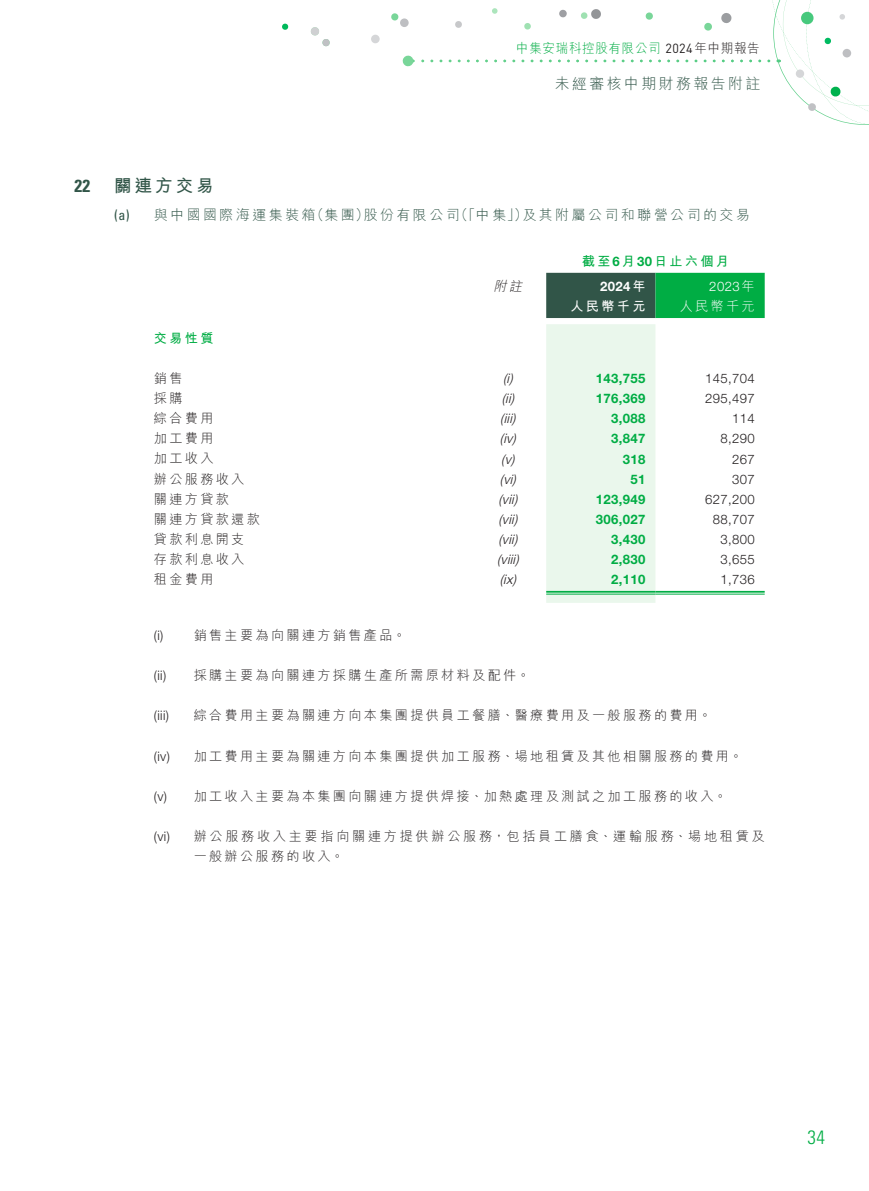
<style>
.page{position:relative;width:869px;height:1191px;background:#fff}
.page>*{position:absolute;margin:0;border:0;box-sizing:border-box;transform-origin:0 0}
.t1{font:300 condensed 19.25px "Univers LT Std";color:#00ad44}
.t2{font:700 17.5px "M Hei HK";letter-spacing:.17em;color:#315548}
.t3{font:700 condensed 17.5px "Univers LT Std";color:#315548}
.t4{font:300 14.88px "M Hei HK";letter-spacing:.165em;color:#315548}
.t5{font:300 14px "M Hei HK";letter-spacing:.17em;color:#315548}
.t6{font:condensed 14px "Univers LT Std";color:#315548}
.t7{font:300 13.12px "M Hei HK";letter-spacing:.18em;color:#231f20}
.t8{font:300 13.12px "Helvetica Neue LT Std";letter-spacing:.03em;color:#231f20}
.t9{font:700 13.12px "Helvetica Neue LT Std";letter-spacing:.03em;color:#00ad44}
.t10{font:italic 300 13.12px "Helvetica Neue LT Std";color:#231f20}
.t11{font:300 13.12px "M Hei HK";letter-spacing:.205em;color:#231f20}
.t12{font:300 13.12px "M Hei HK";letter-spacing:.06em;color:#00ad44;scale:.95 1}
.t13{font:700 13.12px "M Hei HK";letter-spacing:.18em;color:#00ad44}
.t14{font:300 13.12px "Helvetica Neue LT Std";color:#fff}
.t15{font:700 13.12px "Helvetica Neue LT Std";color:#fff}
.t16{font:300 13.12px "M Hei HK";letter-spacing:.18em;color:#fff}
.t17{font:700 13.12px "M Hei HK";letter-spacing:.18em;color:#fff}
.t18{font:italic 300 13.12px "M Hei HK";color:#231f20}
.s1{font-family:"DIN Pro";font-weight:400;color:#231f20}
.s2{color:#231f20}
.s3{font-family:"Helvetica Neue LT Std"}
.s4{font-family:"M Hei HK"}
</style>
<div class="page">
<svg style="left:282px;top:23px;width:6px;height:7px"></svg>
<svg style="left:390px;top:13px;width:8px;height:8px"></svg>
<div style="left:371px;top:35px;width:8px;height:8px;background:#d5d6d8;border-radius:50%"></div>
<svg style="left:310px;top:27px;width:20px;height:20px"></svg>
<div style="left:400px;top:18px;width:8px;height:9px;background:#bebfc2;border-radius:50%"></div>
<svg style="left:402px;top:0;width:466px;height:125px"></svg>
<svg style="left:546px;top:273px;width:218px;height:45px;background:#198046"></svg>
<div style="left:546px;top:324px;width:109px;height:279px;background:#eaf7ec"></div>
<hr style="left:546px;top:591px;width:109px;height:1px;background:#00ad44">
<hr style="left:546px;top:594px;width:109px;height:1px;background:#00ad44">
<hr style="left:655px;top:591px;width:109px;height:1px;background:#00ad44">
<hr style="left:655px;top:594px;width:109px;height:1px;background:#00ad44">
<p class="t12" style="left:516px;top:42px;width:258px">中集安瑞科控股有限公司 <span class="s1">2024</span><span class="s2">年中期報告</span></p>
<p class="t4" style="left:554px;top:75px;width:207px">未經審核中期財務報告附註</p>
<h2 class="t3" style="left:74px;top:175px;width:17px">22</h2>
<h2 class="t2" style="left:114px;top:173px;width:101px">關連方交易</h2>
<p class="t6" style="left:114px;top:206px;width:17px">a( )</p>
<p class="t5" style="left:154px;top:208px;width:163px">與中國國際海運集裝箱</p>
<p class="t5" style="left:310px;top:208px;width:61px">（集團）</p>
<p class="t5" style="left:454px;top:208px;width:75px">（「中集」）</p>
<p class="t5" style="left:522px;top:208px;width:229px">及其附屬公司和聯營公司的交易</p>
<p class="t5" style="left:363px;top:208px;width:98px">股份有限公司</p>
<p class="t18" style="left:493px;top:280px;width:33px">附註</p>
<p class="t13" style="left:581px;top:251px;width:148px">截至<span class="s3">6</span>月<span class="s3">30</span>日止六個月</p>
<p class="t14" style="left:709px;top:278px;width:47px">2023 <span class="s4">年</span></p>
<p class="t15" style="left:599px;top:278px;width:47px">2024 <span class="s4">年</span></p>
<p class="t17" style="left:570px;top:297px;width:76px">人民幣千元</p>
<p class="t16" style="left:679px;top:300px;width:76px">人民幣千元</p>
<p class="t13" style="left:154px;top:328px;width:61px">交易性質</p>
<p class="t7" style="left:154px;top:371px;width:30px">銷售</p>
<p class="t10" style="left:503px;top:370px;width:11px">(i(</p>
<p class="t9" style="left:595px;top:370px;width:51px">143,755</p>
<p class="t8" style="left:704px;top:370px;width:51px">145,704</p>
<p class="t7" style="left:154px;top:391px;width:30px">採購</p>
<p class="t10" style="left:501px;top:390px;width:14px">(i i(</p>
<p class="t9" style="left:595px;top:390px;width:51px">176,369</p>
<p class="t8" style="left:704px;top:390px;width:51px">295,497</p>
<p class="t7" style="left:154px;top:412px;width:61px">綜合費用</p>
<p class="t10" style="left:500px;top:410px;width:17px">( (</p>
<p class="t10" style="left:503px;top:410px;width:13px">iii</p>
<p class="t9" style="left:611px;top:410px;width:36px">3,088</p>
<p class="t8" style="left:731px;top:410px;width:24px">114</p>
<p class="t7" style="left:154px;top:432px;width:61px">加工費用</p>
<p class="t10" style="left:499px;top:431px;width:17px">i v(</p>
<p class="t10" style="left:512px;top:431px;width:5px">(</p>
<p class="t9" style="left:611px;top:430px;width:36px">3,847</p>
<p class="t8" style="left:720px;top:431px;width:36px">8,290</p>
<p class="t7" style="left:154px;top:452px;width:61px">加工收入</p>
<p class="t10" style="left:501px;top:451px;width:15px">(v(</p>
<p class="t9" style="left:622px;top:451px;width:24px">318</p>
<p class="t8" style="left:731px;top:451px;width:24px">267</p>
<p class="t7" style="left:154px;top:472px;width:92px">辦公服務收入</p>
<p class="t10" style="left:499px;top:471px;width:8px">(</p>
<p class="t10" style="left:512px;top:471px;width:5px">(</p>
<p class="t10" style="left:503px;top:471px;width:14px">vi</p>
<p class="t9" style="left:630px;top:471px;width:16px">51</p>
<p class="t8" style="left:731px;top:471px;width:24px">307</p>
<p class="t7" style="left:154px;top:492px;width:76px">關連方貸款</p>
<p class="t10" style="left:498px;top:491px;width:8px">(</p>
<p class="t10" style="left:514px;top:491px;width:5px">(</p>
<p class="t10" style="left:501px;top:491px;width:17px">vii</p>
<p class="t9" style="left:595px;top:491px;width:51px">123,949</p>
<p class="t8" style="left:704px;top:491px;width:51px">627,200</p>
<p class="t7" style="left:154px;top:512px;width:107px">關連方貸款還款</p>
<p class="t10" style="left:498px;top:511px;width:8px">(</p>
<p class="t10" style="left:514px;top:511px;width:5px">(</p>
<p class="t10" style="left:501px;top:511px;width:17px">vii</p>
<p class="t9" style="left:595px;top:511px;width:51px">306,027</p>
<p class="t8" style="left:712px;top:511px;width:43px">88,707</p>
<p class="t7" style="left:154px;top:532px;width:92px">貸款利息開支</p>
<p class="t10" style="left:498px;top:531px;width:8px">(</p>
<p class="t10" style="left:514px;top:531px;width:5px">(</p>
<p class="t10" style="left:501px;top:531px;width:17px">vii</p>
<p class="t9" style="left:611px;top:531px;width:36px">3,430</p>
<p class="t8" style="left:720px;top:531px;width:36px">3,800</p>
<p class="t7" style="left:154px;top:552px;width:92px">存款利息收入</p>
<p class="t10" style="left:497px;top:551px;width:8px">(</p>
<p class="t10" style="left:515px;top:551px;width:5px">(</p>
<p class="t10" style="left:500px;top:551px;width:20px">viii</p>
<p class="t9" style="left:611px;top:551px;width:36px">2,830</p>
<p class="t8" style="left:720px;top:551px;width:36px">3,655</p>
<p class="t7" style="left:154px;top:573px;width:61px">租金費用</p>
<p class="t10" style="left:499px;top:571px;width:18px">i x(</p>
<p class="t10" style="left:512px;top:571px;width:5px">(</p>
<p class="t9" style="left:611px;top:571px;width:36px">2,110</p>
<p class="t8" style="left:720px;top:571px;width:36px">1,736</p>
<p class="t8" style="left:154px;top:627px;width:11px">) i(</p>
<p class="t7" style="left:193px;top:628px;width:214px">銷售主要為向關連方銷售產品。</p>
<p class="t8" style="left:154px;top:667px;width:14px">i i( )</p>
<p class="t7" style="left:193px;top:668px;width:337px">採購主要為向關連方採購生產所需原材料及配件。</p>
<p class="t8" style="left:154px;top:707px;width:17px">(iii)</p>
<p class="t7" style="left:193px;top:709px;width:519px">綜合費用主要為關連方向本集團提供員工餐膳、醫療費用及一般服務的費用。</p>
<p class="t8" style="left:154px;top:748px;width:17px">i v( )</p>
<p class="t7" style="left:193px;top:749px;width:550px">加工費用主要為關連方向本集團提供加工服務、場地租賃及其他相關服務的費用。</p>
<p class="t8" style="left:154px;top:788px;width:15px">v( )</p>
<p class="t7" style="left:193px;top:789px;width:534px">加工收入主要為本集團向關連方提供焊接、加熱處理及測試之加工服務的收入。</p>
<p class="t8" style="left:154px;top:828px;width:17px">(vi)</p>
<p class="t11" style="left:193px;top:829px;width:572px">辦公服務收入主要指向關連方提供辦公服務，包括員工膳食、運輸服務、場地租賃及</p>
<p class="t7" style="left:193px;top:849px;width:152px">一般辦公服務的收入。</p>
<h1 class="t1" style="left:807px;top:1125px;width:19px">34</h1>
</div>
